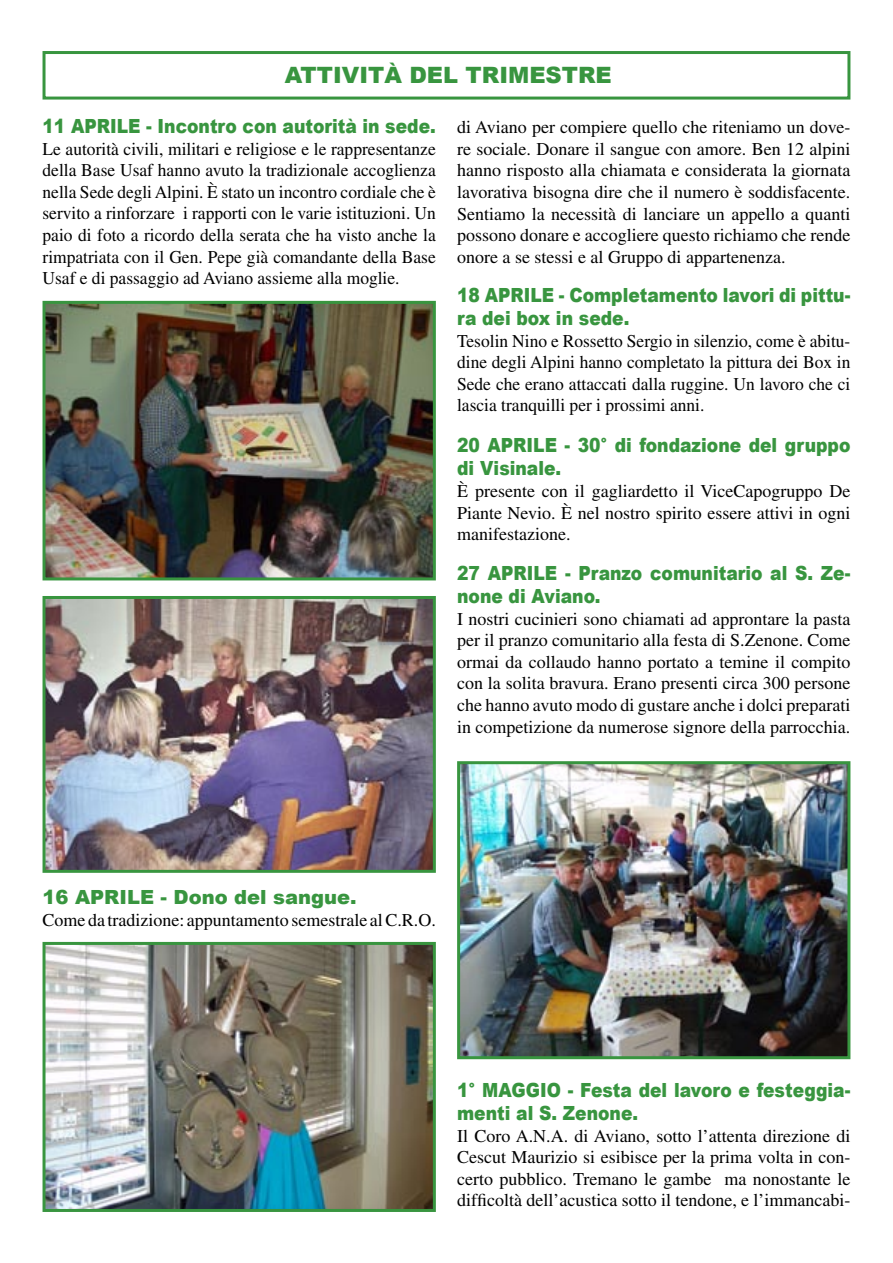
<style>
.page{position:relative;width:893px;height:1263px;background:#fff}
.page>*{position:absolute;margin:0;border:0;box-sizing:border-box;transform-origin:0 0}
.t1{font:900 22.5px "Arial";color:#38953f}
.t2{font:900 19.5px/23.4px "Arial";color:#38953f;scale:.88 1}
.t3{font:900 19.5px "Arial";color:#38953f}
.t4{font:18px/21.6px "Times";color:#000;text-align:justify}
</style>
<div class="page">
<div style="left:43px;top:51px;width:807px;height:49px;border:3px solid #38953f"></div>
<img style="left:47px;top:600px;width:385px;height:269px">
<div style="left:43px;top:596px;width:393px;height:277px;border:3px solid #38953f"></div>
<img style="left:47px;top:305px;width:385px;height:271px">
<div style="left:43px;top:301px;width:393px;height:279px;border:3px solid #38953f"></div>
<img style="left:47px;top:946px;width:385px;height:262px">
<div style="left:43px;top:942px;width:393px;height:270px;border:3px solid #38953f"></div>
<img style="left:461px;top:765px;width:385px;height:290px">
<div style="left:457px;top:761px;width:393px;height:298px;border:3px solid #38953f"></div>
<p class="t1" style="left:285px;top:59px;width:329px">ATTIVITÀ DEL TRIMESTRE</p>
<p class="t2" style="left:43px;top:114px;width:448px">11 APRILE - Incontro con autorità in sede.</p>
<p class="t4" style="left:43px;top:138px;width:395px">Le autorità civili, militari e religiose e le rappresentanze della Base Usaf hanno avuto la tradizionale accoglienza nella Sede degli Alpini. È stato un incontro cordiale che è servito a rinforzare i rapporti con le varie istituzioni. Un paio di foto a ricordo della serata che ha visto anche la rimpatriata con il Gen. Pepe già comandante della Base Usaf e di passaggio ad Aviano assieme alla moglie.</p>
<p class="t4" style="left:457px;top:116px;width:395px">di Aviano per compiere quello che riteniamo un dove&shy;re sociale. Donare il sangue con amore. Ben 12 alpini hanno risposto alla chiamata e considerata la giornata lavorativa bisogna dire che il numero è soddisfacente.<br>Sentiamo la necessità di lanciare un appello a quanti possono donare e accogliere questo richiamo che rende onore a se stessi e al Gruppo di appartenenza.</p>
<p class="t2" style="left:457px;top:282px;width:448px">18 APRILE - Completamento lavori di pittu&shy;ra dei box in sede.</p>
<p class="t4" style="left:457px;top:330px;width:395px">Tesolin Nino e Rossetto Sergio in silenzio, come è abitu&shy;dine degli Alpini hanno completato la pittura dei Box in Sede che erano attaccati dalla ruggine. Un lavoro che ci lascia tranquilli per i prossimi anni.</p>
<p class="t2" style="left:457px;top:433px;width:448px">20 APRILE - 30° di fondazione del gruppo di Visinale.</p>
<p class="t4" style="left:457px;top:480px;width:395px">È presente con il gagliardetto il ViceCapogruppo De Piante Nevio. È nel nostro spirito essere attivi in ogni manifestazione.</p>
<p class="t2" style="left:457px;top:560px;width:448px">27 APRILE - Pranzo comunitario al S. Ze&shy;none di Aviano.</p>
<p class="t4" style="left:457px;top:608px;width:395px">I nostri cucinieri sono chiamati ad approntare la pasta per il pranzo comunitario alla festa di S.Zenone. Come ormai da collaudo hanno portato a temine il compito con la solita bravura. Erano presenti circa 300 persone che hanno avuto modo di gustare anche i dolci preparati in competizione da numerose signore della parrocchia.</p>
<p class="t3" style="left:43px;top:883px;width:316px">16 APRILE - Dono del sangue.</p>
<p class="t4" style="left:43px;top:909px;width:395px">Come da tradizione: appuntamento semestrale al C.R.O.</p>
<p class="t2" style="left:457px;top:1077px;width:448px">1° MAGGIO - Festa del lavoro e festeggia&shy;menti al S. Zenone.</p>
<p class="t4" style="left:457px;top:1125px;width:395px">Il Coro A.N.A. di Aviano, sotto l’attenta direzione di Cescut Maurizio si esibisce per la prima volta in con&shy;certo pubblico. Tremano le gambe ma nonostante le difficoltà dell’acustica sotto il tendone, e l’immancabi-</p>
</div>
